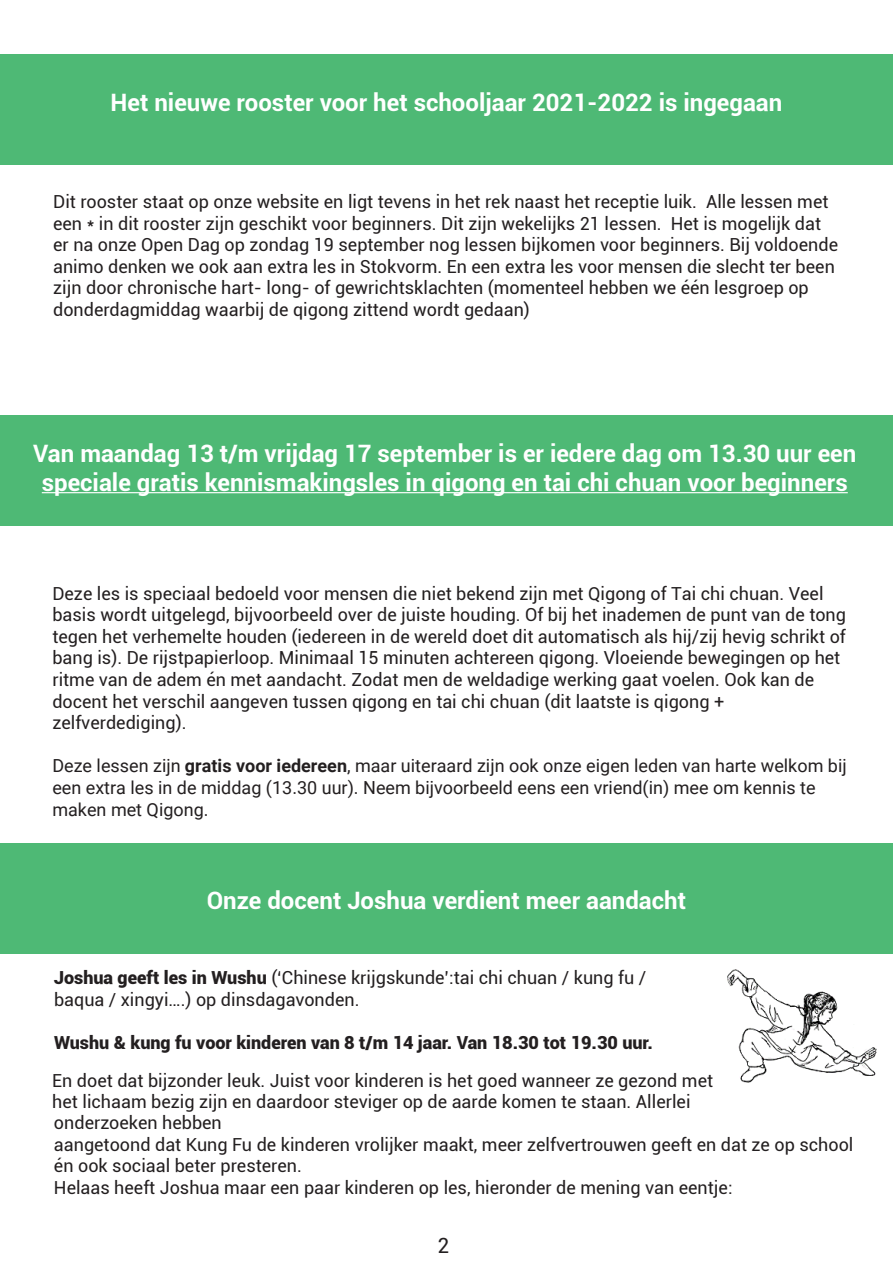
<style>
.page{position:relative;width:893px;height:1263px;background:#fff}
.page>*{position:absolute;margin:0;border:0;box-sizing:border-box;transform-origin:0 0}
.t1{font:700 24px/28.8px "Roboto";color:#fff;text-align:center}
.t2{font:21px "Roboto";color:#231f20}
.Lopende_tekst{font:18px/21.6px "Roboto";color:#231f20}
.Lopende_tekst-2{font:900 18px "Roboto";color:#231f20}
.s1{font-weight:700}
.s2{font-weight:900}
</style>
<div class="page">
<div style="left:0;top:54px;width:893px;height:111px;background:#4eb975"></div>
<div style="left:0;top:843px;width:893px;height:111px;background:#4eb975"></div>
<div style="left:0;top:415px;width:892px;height:111px;background:#4eb975"></div>
<hr style="left:42px;top:492px;width:806px;height:1px;background:#fff">
<img style="left:727px;top:969px;width:150px;height:114px">
<p class="t1" style="left:111px;top:87px;width:673px">Het nieuwe rooster voor het schooljaar 2021-2022 is ingegaan</p>
<p class="Lopende_tekst" style="left:53px;top:190px;width:786px">Dit rooster staat op onze website en ligt tevens in het rek naast het receptie luik. Alle lessen met een * in dit rooster zijn geschikt voor beginners. Dit zijn wekelijks 21 lessen. Het is mogelijk dat er na onze Open Dag op zondag 19 september nog lessen bijkomen voor beginners. Bij voldoende animo denken we ook aan extra les in Stokvorm. En een extra les voor mensen die slecht ter been zijn door chronische hart- long- of gewrichtsklachten (momenteel hebben we één lesgroep op donderdagmiddag waarbij de qigong zittend wordt gedaan)</p>
<p class="t1" style="left:33px;top:438px;width:825px">Van maandag 13 t/m vrijdag 17 september is er iedere dag om 13.30 uur een speciale gratis kennismakingsles in qigong en tai chi chuan voor beginners</p>
<p class="Lopende_tekst" style="left:52px;top:582px;width:795px">Deze les is speciaal bedoeld voor mensen die niet bekend zijn met Qigong of Tai chi chuan. Veel basis wordt uitgelegd, bijvoorbeeld over de juiste houding. Of bij het inademen de punt van de tong tegen het verhemelte houden (iedereen in de wereld doet dit automatisch als hij/zij hevig schrikt of bang is). De rijstpapierloop. Minimaal 15 minuten achtereen qigong. Vloeiende bewegingen op het ritme van de adem én met aandacht. Zodat men de weldadige werking gaat voelen. Ook kan de docent het verschil aangeven tussen qigong en tai chi chuan (dit laatste is qigong + zelfverdediging).</p>
<p class="Lopende_tekst" style="left:52px;top:755px;width:796px">Deze lessen zijn <span class="s1">gratis voor iedereen</span>, maar uiteraard zijn ook onze eigen leden van harte welkom bij een extra les in de middag (13.30 uur). Neem bijvoorbeeld eens een vriend(in) mee om kennis te maken met Qigong.</p>
<p class="t1" style="left:207px;top:885px;width:481px">Onze docent Joshua verdient meer aandacht</p>
<p class="Lopende_tekst" style="left:54px;top:966px;width:594px"><span class="s2">Joshua geeft les in Wushu</span> (‘Chinese krijgskunde’:tai chi chuan / kung fu /</p>
<p class="Lopende_tekst" style="left:54px;top:988px;width:307px">baqua / xingyi….) op dinsdagavonden.</p>
<p class="Lopende_tekst-2" style="left:54px;top:1030px;width:600px">Wushu &amp; kung fu voor kinderen van 8 t/m 14 jaar. Van 18.30 tot 19.30 uur.</p>
<p class="Lopende_tekst" style="left:52px;top:1069px;width:662px;line-height:21.1px">En doet dat bijzonder leuk. Juist voor kinderen is het goed wanneer ze gezond met het lichaam bezig zijn en daardoor steviger op de aarde komen te staan. Allerlei onderzoeken hebben</p>
<p class="Lopende_tekst" style="left:54px;top:1133px;width:801px">aangetoond dat Kung Fu de kinderen vrolijker maakt, meer zelfvertrouwen geeft en dat ze op school én ook sociaal beter presteren.</p>
<p class="Lopende_tekst" style="left:54px;top:1176px;width:680px">Helaas heeft Joshua maar een paar kinderen op les, hieronder de mening van eentje:</p>
<p class="t2" style="left:438px;top:1231px;width:13px">2</p>
</div>
